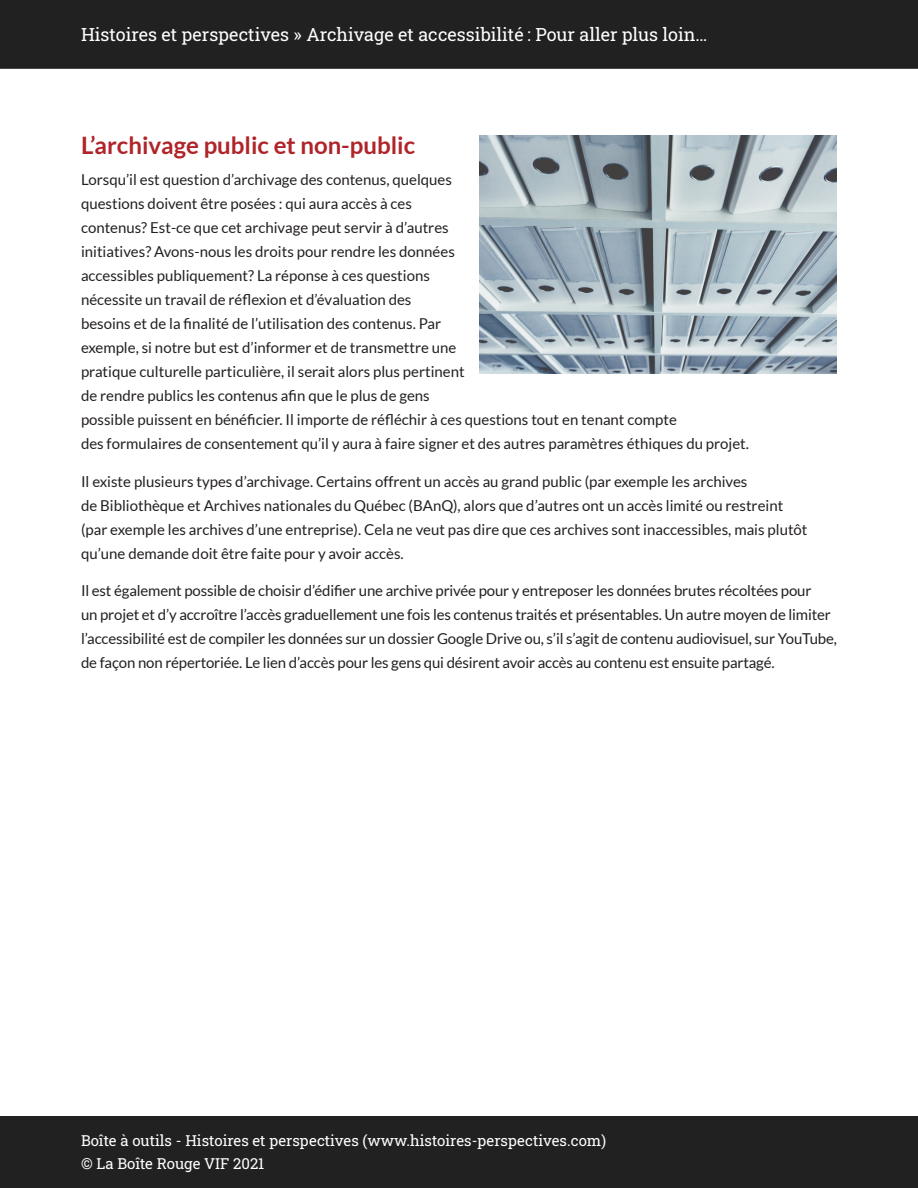
<style>
.page{position:relative;width:918px;height:1188px;background:#fff}
.page>*{position:absolute;margin:0;border:0;box-sizing:border-box;transform-origin:0 0}
.t1{font:700 24px "Lato";color:#b02429}
.t2{font:18px "Roboto Slab";color:#fff}
.t3{font:15px/24px "Lato";color:#231f20}
.t4{font:15px/22.5px "Roboto Slab";color:#fff}
</style>
<div class="page">
<div style="left:0;top:1117px;width:918px;height:71px;background:#212121"></div>
<div style="left:0;top:0;width:918px;height:69px;background:#212121"></div>
<img style="left:479px;top:135px;width:358px;height:239px">
<p class="t2" style="left:81px;top:22px;width:628px">Histoires et perspectives » Archivage et accessibilité : Pour aller plus loin…</p>
<h1 class="t1" style="left:81px;top:132px;width:336px">L’archivage public et non-public</h1>
<p class="t3" style="left:81px;top:168px;width:670px">Lorsqu’il est question d’archivage des contenus, quelques<br>questions doivent être posées : qui aura accès à ces<br>contenus? Est-ce que cet archivage peut servir à d’autres<br>initiatives? Avons-nous les droits pour rendre les données<br>accessibles publiquement? La réponse à ces questions<br>nécessite un travail de réflexion et d’évaluation des<br>besoins et de la finalité de l’utilisation des contenus. Par<br>exemple, si notre but est d’informer et de transmettre une<br>pratique culturelle particulière, il serait alors plus pertinent<br>de rendre publics les contenus afin que le plus de gens<br>possible puissent en bénéficier. Il importe de réfléchir à ces questions tout en tenant compte<br>des formulaires de consentement qu’il y aura à faire signer et des autres paramètres éthiques du projet.</p>
<p class="t3" style="left:81px;top:469px;width:728px">Il existe plusieurs types d’archivage. Certains offrent un accès au grand public (par exemple les archives<br>de Bibliothèque et Archives nationales du Québec (BAnQ), alors que d’autres ont un accès limité ou restreint (par exemple les archives d’une entreprise). Cela ne veut pas dire que ces archives sont inaccessibles, mais plutôt qu’une demande doit être faite pour y avoir accès.</p>
<p class="t3" style="left:81px;top:579px;width:758px">Il est également possible de choisir d’édifier une archive privée pour y entreposer les données brutes récoltées pour<br>un projet et d’y accroître l’accès graduellement une fois les contenus traités et présentables. Un autre moyen de limiter l’accessibilité est de compiler les données sur un dossier Google Drive ou, s’il s’agit de contenu audiovisuel, sur YouTube, de façon non répertoriée. Le lien d’accès pour les gens qui désirent avoir accès au contenu est ensuite partagé.</p>
<p class="t4" style="left:81px;top:1129px;width:527px">Boîte à outils - Histoires et perspectives (www.histoires-perspectives.com) © La Boîte Rouge VIF 2021</p>
</div>
